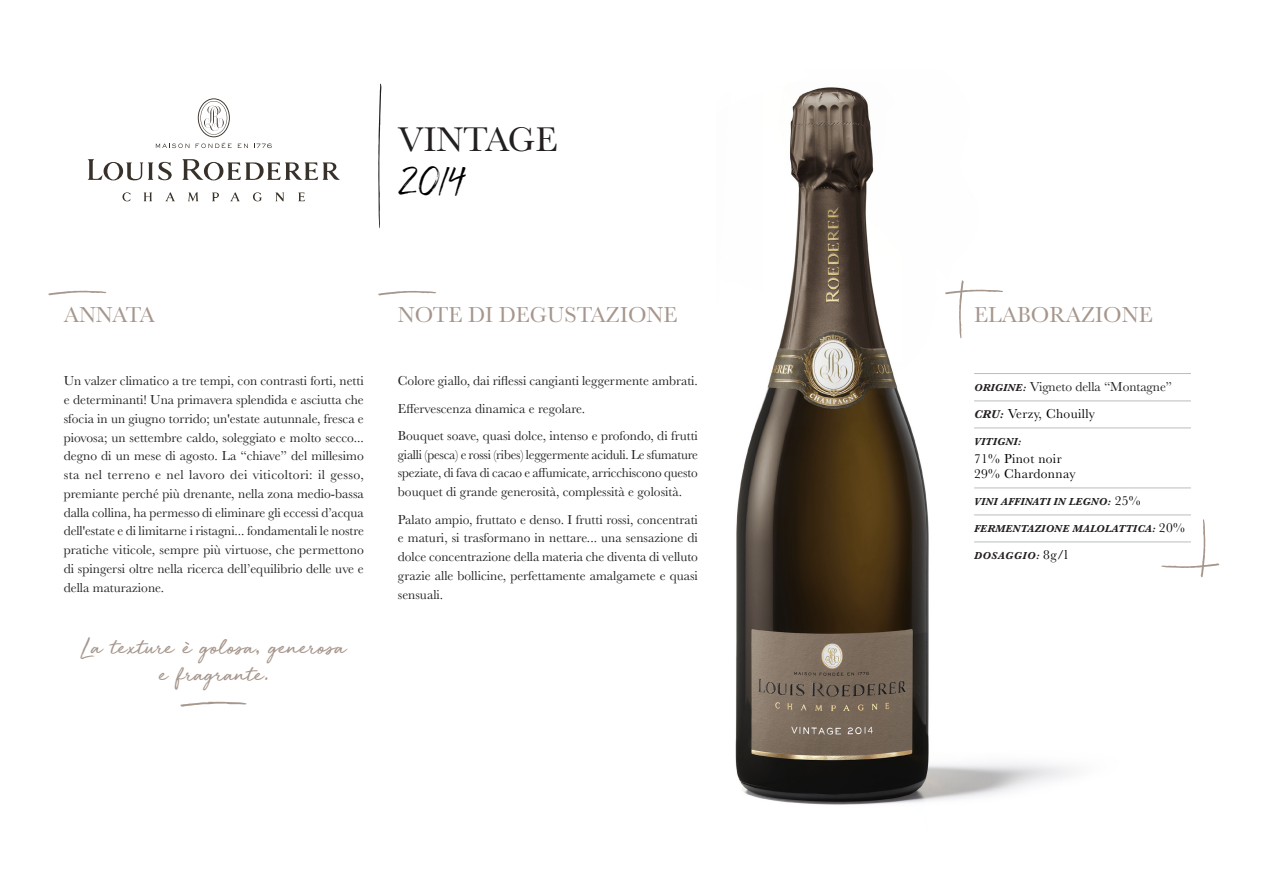
<style>
.page{position:relative;width:1263px;height:893px;background:#fff}
.page>*{position:absolute;margin:0;border:0;box-sizing:border-box;transform-origin:0 0}
.t1{font:40.5px "Golden Plains";color:#000}
.t2{font:35.7px "Baskerville";color:#231f20}
.CITATION{font:25.5px/27px "Golden Plains";color:#a6968c;text-align:center}
.TEXTE_BASKERVILLE{font:22.5px "Baskerville";color:#a6968c}
.GRAND_TITRE{font:22.5px "Baskerville";color:#a6968c}
.TEXTE_BASKERVILLE-2{font:13.5px/18.8px "Baskerville";color:#231f20;text-align:justify}
.TITRE_FILET{font:13.5px "Baskerville";letter-spacing:.025em;color:#000}
.TITRE_FILET-2{font:13.5px "Baskerville";letter-spacing:-.005em;color:#231f20}
.TITRE_FILET-3{font:italic 700 10.5px "Baskerville";letter-spacing:.02em;color:#231f20}
.TITRE_FILET-4{font:italic 700 10.5px "Baskerville";letter-spacing:.05em;color:#231f20}
.s1{font-weight:700;font-style:italic;font-size:10.5px}
.s2{font-weight:700;font-style:italic;font-size:11.7px;color:#231f20}
.s3{font-weight:400;font-style:normal;font-size:13.5px;color:#000}
</style>
<div class="page">
<img style="left:735px;top:87px;width:390px;height:718px">
<svg style="left:378px;top:84px;width:3px;height:144px"></svg>
<svg style="left:182px;top:159px;width:158px;height:21px"></svg>
<svg style="left:88px;top:159px;width:84px;height:22px"></svg>
<svg style="left:298px;top:193px;width:7px;height:8px"></svg>
<svg style="left:212px;top:193px;width:7px;height:8px"></svg>
<svg style="left:144px;top:193px;width:8px;height:8px"></svg>
<svg style="left:122px;top:192px;width:8px;height:9px"></svg>
<svg style="left:253px;top:192px;width:9px;height:9px"></svg>
<svg style="left:275px;top:193px;width:9px;height:8px"></svg>
<svg style="left:230px;top:192px;width:10px;height:9px"></svg>
<svg style="left:165px;top:192px;width:10px;height:9px"></svg>
<svg style="left:188px;top:193px;width:10px;height:8px"></svg>
<svg style="left:156px;top:144px;width:33px;height:4px"></svg>
<svg style="left:196px;top:143px;width:36px;height:5px"></svg>
<svg style="left:238px;top:144px;width:10px;height:4px"></svg>
<svg style="left:254px;top:143px;width:18px;height:5px"></svg>
<svg style="left:198px;top:98px;width:32px;height:39px"></svg>
<svg style="left:48px;top:291px;width:58px;height:4px"></svg>
<svg style="left:378px;top:291px;width:58px;height:4px"></svg>
<hr style="left:974px;top:373px;width:217px;height:1px;background:#bcbdc0">
<hr style="left:974px;top:401px;width:217px;height:1px;background:#bcbdc0">
<hr style="left:974px;top:428px;width:217px;height:1px;background:#bcbdc0">
<hr style="left:974px;top:488px;width:217px;height:1px;background:#bcbdc0">
<hr style="left:974px;top:515px;width:217px;height:1px;background:#bcbdc0">
<hr style="left:974px;top:542px;width:217px;height:1px;background:#bcbdc0">
<svg style="left:1161px;top:519px;width:58px;height:58px"></svg>
<svg style="left:945px;top:280px;width:58px;height:58px"></svg>
<h2 class="t2" style="left:398px;top:117px;width:161px">VINTAGE</h2>
<h1 class="t1" style="left:398px;top:156px;width:68px">2014</h1>
<p class="TEXTE_BASKERVILLE" style="left:64px;top:300px;width:92px">ANNATA</p>
<p class="TEXTE_BASKERVILLE" style="left:398px;top:300px;width:281px">NOTE DI DEGUSTAZIONE</p>
<p class="GRAND_TITRE" style="left:974px;top:300px;width:180px">ELABORAZIONE</p>
<p class="TEXTE_BASKERVILLE-2" style="left:398px;top:372px;width:302px">Colore giallo, dai riflessi cangianti leggermente ambrati.</p>
<p class="TEXTE_BASKERVILLE-2" style="left:398px;top:399px;width:189px">Effervescenza dinamica e regolare.</p>
<p class="TEXTE_BASKERVILLE-2" style="left:398px;top:426px;width:302px">Bouquet soave, quasi dolce, intenso e profondo, di frutti gialli (pesca) e rossi (ribes) leggermente aciduli. Le sfumature speziate, di fava di cacao e affumicate, arricchiscono questo bouquet di grande generosità, complessità e golosità.</p>
<p class="TEXTE_BASKERVILLE-2" style="left:398px;top:510px;width:302px">Palato ampio, fruttato e denso. I frutti rossi, concentrati e maturi, si trasformano in nettare... una sensazione di dolce concentrazione della materia che diventa di velluto grazie alle bollicine, perfettamente amalgamete e quasi sensuali.</p>
<p class="TEXTE_BASKERVILLE-2" style="left:64px;top:372px;width:302px">Un valzer climatico a tre tempi, con contrasti forti, netti e determinanti! Una primavera splendida e asciutta che sfocia in un giugno torrido; un'estate autunnale, fresca e piovosa; un settembre caldo, soleggiato e molto secco... degno di un mese di agosto. La “chiave” del millesimo sta nel terreno e nel lavoro dei viticoltori: il gesso, premiante perché più drenante, nella zona medio-bassa dalla collina, ha permesso di eliminare gli eccessi d’acqua dell'estate e di limitarne i ristagni... fondamentali le nostre pratiche viticole, sempre più virtuose, che permettono di spingersi oltre nella ricerca dell’equilibrio delle uve e della maturazione.</p>
<p class="TITRE_FILET-2" style="left:974px;top:378px;width:199px"><span class="s1">ORIGINE:</span> Vigneto della “Montagne”</p>
<p class="TITRE_FILET" style="left:974px;top:405px;width:123px"><span class="s2">CRU:</span> Verzy, Chouilly</p>
<p class="TITRE_FILET-3" style="left:974px;top:434px;width:49px">VITIGNI:</p>
<p class="TITRE_FILET" style="left:974px;top:450px;width:89px">71% Pinot noir</p>
<p class="TITRE_FILET" style="left:974px;top:465px;width:103px">29% Chardonnay</p>
<p class="TITRE_FILET-3" style="left:974px;top:494px;width:168px">VINI AFFINATI IN LEGNO: <span class="s3">25%</span></p>
<p class="TITRE_FILET-3" style="left:974px;top:521px;width:212px">FERMENTAZIONE MALOLATTICA: <span class="s3">20%</span></p>
<p class="TITRE_FILET-4" style="left:974px;top:548px;width:95px">DOSAGGIO: <span class="s3">8g/l</span></p>
<p class="CITATION" style="left:82px;top:634px;width:265px">La texture è golosa, generosa e fragrante.</p>
</div>
